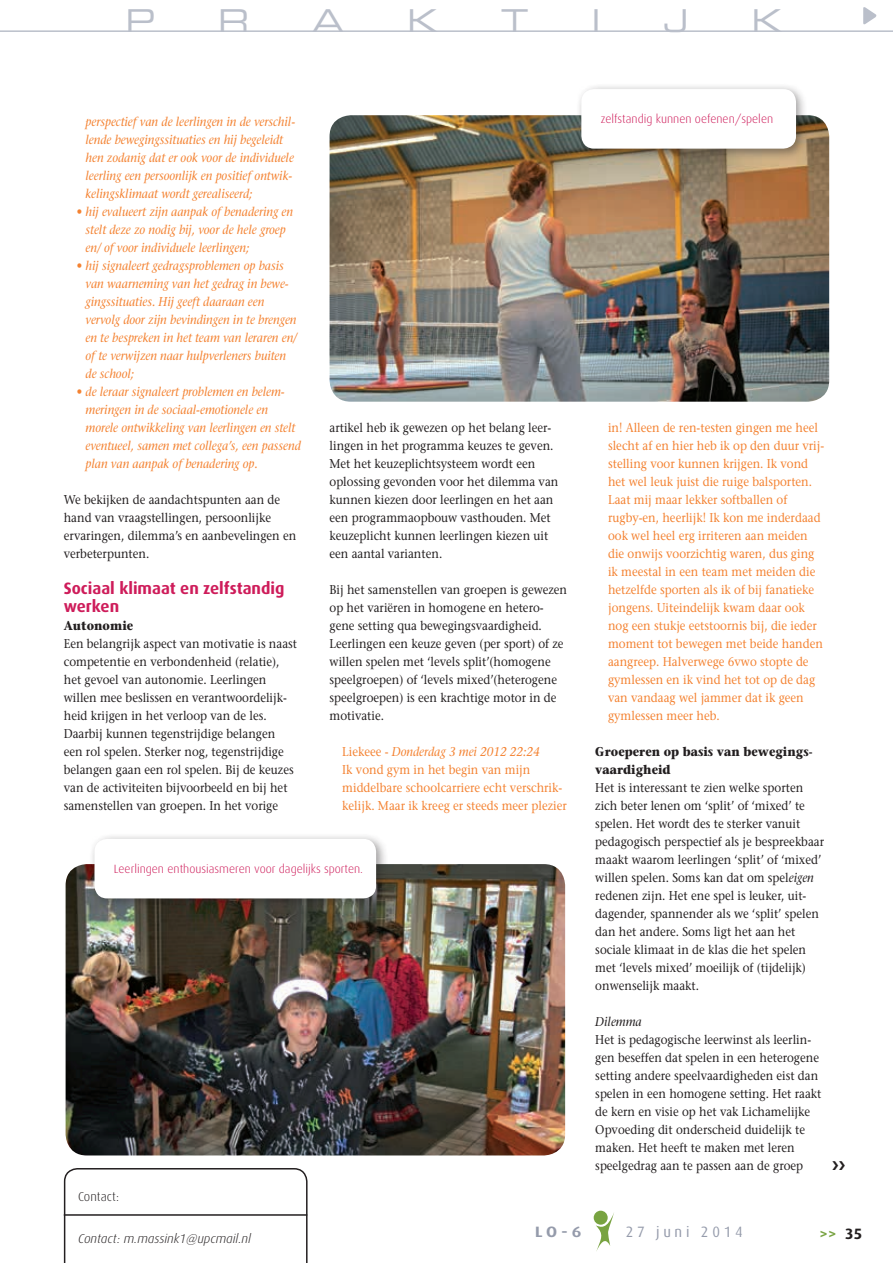
<style>
.page{position:relative;width:893px;height:1263px;background:#fff}
.page>*{position:absolute;margin:0;border:0;box-sizing:border-box;transform-origin:0 0}
.t1{font:31.5px "Eurostile Extended Two";color:#babfca}
.t2{font:700 16.5px/18px "Dax";color:#ce1c5a}
.t3{font:15px "Dax";letter-spacing:.26em;color:#959bab;scale:.96 1}
.t4{font:700 15px "Dax Wide";color:#959bab}
.t5{font:700 15px "Dax";color:#78a341}
.t6{font:12.75px/18px "Stone Serif";color:#231f20;scale:.9 1}
.t7{font:italic 12.75px/18px "Stone Serif";color:#f48231;scale:.9 1}
.t8{font:12.75px/18px "Stone Serif";color:#f48231;scale:.9 1}
.t9{font:700 12.75px/18px "Stone Serif";color:#231f20;scale:.9 1}
.t10{font:italic 300 12.75px "Dax";color:#231f20}
.t11{font:300 12.75px "Dax";color:#231f20}
.t12{font:italic 12.75px "Stone Serif";color:#231f20;scale:.9 1}
.t13{font:300 12px "Dax";color:#ce1c5a}
.s1{font-style:italic}
.s2{color:#231f20}
</style>
<div class="page">
<svg style="left:64px;top:1168px;width:244px;height:95px"></svg>
<hr style="left:64px;top:1214px;width:243px;height:2px;background:#231f20">
<svg style="left:0;top:7px;width:893px;height:25px"></svg>
<img style="left:66px;top:864px;width:499px;height:291px">
<img style="left:330px;top:115px;width:499px;height:287px">
<div style="left:89px;top:833px;width:299px;height:78px;background:#231f20;opacity:.45"></div>
<div style="left:94px;top:839px;width:282px;height:59px;background:#fff;border-radius:13px"></div>
<div style="left:575px;top:83px;width:233px;height:78px;background:#231f20;opacity:.45"></div>
<div style="left:581px;top:89px;width:215px;height:60px;background:#fff;border-radius:13px"></div>
<div style="left:594px;top:1211px;width:14px;height:14px;background:#78a341;border-radius:50%"></div>
<svg style="left:596px;top:1212px;width:18px;height:39px"></svg>
<h1 class="t1" style="left:125px;top:-1px;width:31px">P</h1>
<h1 class="t1" style="left:218px;top:-1px;width:33px">R</h1>
<h1 class="t1" style="left:312px;top:-1px;width:33px">A</h1>
<h1 class="t1" style="left:407px;top:-1px;width:33px">K</h1>
<h1 class="t1" style="left:501px;top:-1px;width:29px">T</h1>
<h1 class="t1" style="left:591px;top:-1px;width:11px">I</h1>
<h1 class="t1" style="left:664px;top:-1px;width:26px">J</h1>
<h1 class="t1" style="left:752px;top:-1px;width:33px">K</h1>
<p class="t7" style="left:86px;top:113px;width:234px">perspectief van de leerlingen in de verschil&shy;lende bewegingssituaties en hij begeleidt hen zodanig dat er ook voor de individuele leerling een persoonlijk en positief ontwik&shy;kelingsklimaat wordt gerealiseerd;</p>
<p class="t7" style="left:86px;top:203px;width:232px;text-indent:-9px">• hij evalueert zijn aanpak of benadering en stelt deze zo nodig bij, voor de hele groep en/ of voor individuele leerlingen;</p>
<p class="t7" style="left:86px;top:257px;width:237px;text-indent:-9px">• hij signaleert gedragsproblemen op basis van waarneming van het gedrag in bewe&shy;gingssituaties. Hij geeft daaraan een vervolg door zijn bevindingen in te brengen en te bespreken in het team van leraren en/ of te verwijzen naar hulpverleners buiten de school;</p>
<p class="t7" style="left:86px;top:383px;width:241px;text-indent:-9px">• de leraar signaleert problemen en belem&shy;meringen in de sociaal-emotionele en morele ontwikkeling van leerlingen en stelt eventueel, samen met collega’s, een passend plan van aanpak of benadering op.</p>
<p class="t6" style="left:64px;top:491px;width:260px">We bekijken de aandachtspunten aan de hand van vraagstellingen, persoonlijke ervaringen, dilemma’s en aanbevelingen en verbeterpunten.</p>
<p class="t2" style="left:64px;top:579px;width:222px">Sociaal klimaat en zelfstandig werken</p>
<p class="t9" style="left:64px;top:616px;width:79px">Autonomie</p>
<p class="t6" style="left:64px;top:635px;width:261px">Een belangrijk aspect van motivatie is naast competentie en verbondenheid (relatie), het gevoel van autonomie. Leerlingen willen mee beslissen en verantwoordelijk&shy;heid krijgen in het verloop van de les.<br>Daarbij kunnen tegenstrijdige belangen een rol spelen. Sterker nog, tegenstrijdige belangen gaan een rol spelen. Bij de keuzes van de activiteiten bijvoorbeeld en bij het samenstellen van groepen. In het vorige</p>
<p class="t6" style="left:330px;top:419px;width:256px">artikel heb ik gewezen op het belang leer&shy;lingen in het programma keuzes te geven.<br>Met het keuzeplichtsysteem wordt een oplossing gevonden voor het dilemma van kunnen kiezen door leerlingen en het aan een programmaopbouw vasthouden. Met keuzeplicht kunnen leerlingen kiezen uit een aantal varianten.</p>
<p class="t6" style="left:330px;top:581px;width:265px">Bij het samenstellen van groepen is gewezen op het variëren in homogene en hetero&shy;gene setting qua bewegingsvaardigheid.<br>Leerlingen een keuze geven (per sport) of ze willen spelen met ‘levels split’(homogene speelgroepen) of ‘levels mixed’(heterogene speelgroepen) is een krachtige motor in de motivatie.</p>
<p class="t8" style="left:342px;top:743px;width:251px">Liekeee - <span class="s1">Donderdag 3 mei 2012 22:24<br></span>Ik vond gym in het begin van mijn middelbare schoolcarriere echt verschrik&shy;kelijk. Maar ik kreeg er steeds meer plezier</p>
<p class="t13" style="left:114px;top:862px;width:251px">Leerlingen enthousiasmeren voor dagelijks sporten.</p>
<p class="t13" style="left:601px;top:112px;width:174px">zelfstandig kunnen oefenen/spelen</p>
<p class="t8" style="left:608px;top:419px;width:242px">in! Alleen de ren-testen gingen me heel slecht af en hier heb ik op den duur vrij&shy;stelling voor kunnen krijgen. Ik vond het wel leuk juist die ruige balsporten.<br>Laat mij maar lekker softballen of rugby-en, heerlijk! Ik kon me inderdaad ook wel heel erg irriteren aan meiden die onwijs voorzichtig waren, dus ging ik meestal in een team met meiden die hetzelfde sporten als ik of bij fanatieke jongens. Uiteindelijk kwam daar ook nog een stukje eetstoornis bij, die ieder moment tot bewegen met beide handen aangreep. Halverwege 6vwo stopte de gymlessen en ik vind het tot op de dag van vandaag wel jammer dat ik geen gymlessen meer heb.</p>
<p class="t9" style="left:595px;top:742px;width:243px">Groeperen op basis van bewegings&shy;vaardigheid</p>
<p class="t6" style="left:595px;top:779px;width:256px">Het is interessant te zien welke sporten zich beter lenen om ‘split’ of ‘mixed’ te spelen. Het wordt des te sterker vanuit pedagogisch perspectief als je bespreekbaar maakt waarom leerlingen ‘split’ of ‘mixed’ willen spelen. Soms kan dat om spel<span class="s1">eigen </span>redenen zijn. Het ene spel is leuker, uit&shy;dagender, spannender als we ‘split’ spelen dan het andere. Soms ligt het aan het sociale klimaat in de klas die het spelen met ‘levels mixed’ moeilijk of (tijdelijk) onwenselijk maakt.</p>
<p class="t12" style="left:595px;top:1014px;width:53px">Dilemma</p>
<p class="t6" style="left:595px;top:1031px;width:253px">Het is pedagogische leerwinst als leerlin&shy;gen beseffen dat spelen in een heterogene setting andere speelvaardigheden eist dan spelen in een homogene setting. Het raakt de kern en visie op het vak Lichamelijke Opvoeding dit onderscheid duidelijk te maken. Het heeft te maken met leren speelgedrag aan te passen aan de groep</p>
<p class="t11" style="left:78px;top:1189px;width:42px">Contact:</p>
<p class="t10" style="left:78px;top:1231px;width:174px">Contact: m.massink1@upcmail.nl</p>
<p class="t4" style="left:535px;top:1223px;width:48px">LO-6</p>
<p class="t3" style="left:626px;top:1223px;width:123px">27 juni 2014</p>
<p class="t5" style="left:819px;top:1225px;width:44px">&gt;&gt; <span class="s2">35</span></p>
</div>
